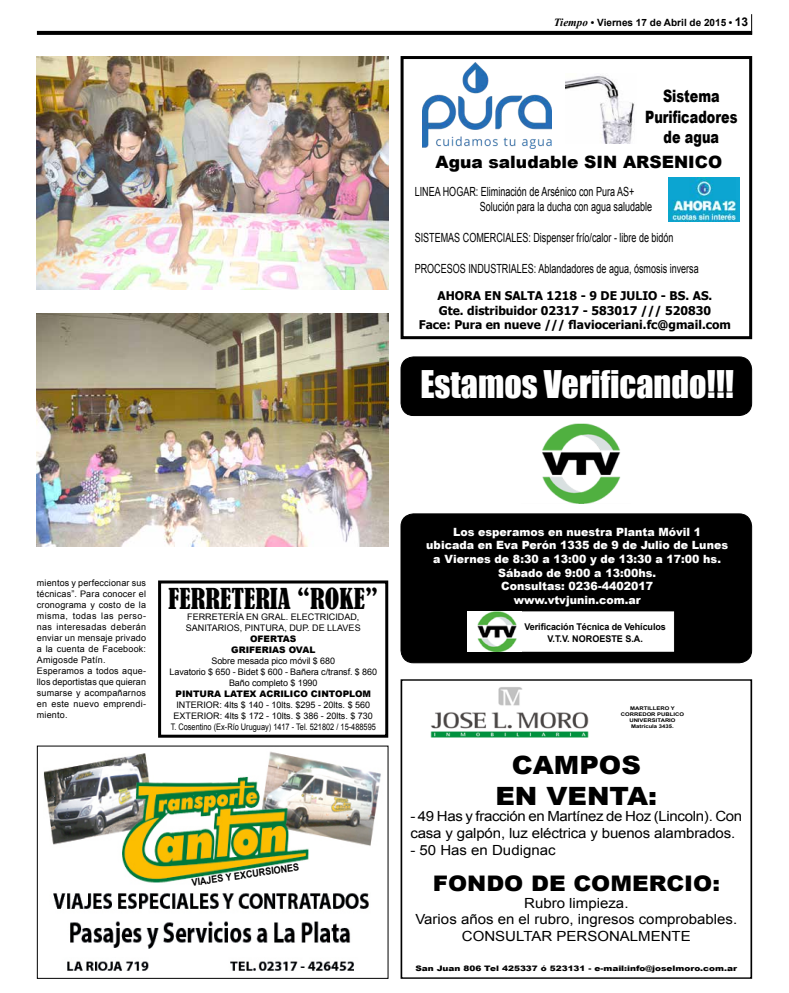
<style>
.page{position:relative;width:789px;height:993px;background:#fff}
.page>*{position:absolute;margin:0;border:0;box-sizing:border-box;transform-origin:0 0}
.t1{font:35px "Impact";color:#fff}
.t2{font:condensed 27px "Bernard";color:#000}
.t3{font:900 25.2px/30.2px "Arial";color:#000;text-align:center;scale:1.07 1}
.t4{font:900 21.4px "Arial";color:#000;scale:1.07 1}
.t5{font:900 17px/20.4px "Arial";color:#000;text-align:center;scale:.75 1}
.t6{font:900 17px "Arial";color:#000}
.t7{font:14px/16.8px "Arial";color:#000;scale:1.07 1}
.t8{font:12.6px/15.4px "Arial";color:#000;scale:.71 1}
.t9{font:700 12px/14.4px "Tahoma";color:#000;text-align:center}
.t10{font:900 11.3px/13.6px "Arial";color:#fff;text-align:center}
.t11{font:700 10px "Arial";color:#000}
.t12{font:700 9.9px "Arial";color:#000;scale:.91 1}
.t13{font:700 9.3px/11.3px "Arial";letter-spacing:-.01em;color:#000;text-align:center}
.t14{font:9px/11px "Arial";letter-spacing:.015em;color:#000;text-align:center}
.t15{font:9px/11px "Arial";letter-spacing:-.01em;color:#000;text-align:center}
.t16{font:900 9px "Arial";color:#000}
.t17{font:900 7.5px "Arial";color:#000;scale:1.18 1}
.t18{font:700 5px/6px "Arial";color:#000;text-align:center;scale:1.18 1}
.s1{font-family:"Times New Roman";font-style:italic;font-size:11px}
.s2{font-size:12px}
</style>
<div class="page">
<svg style="left:37px;top:31px;width:713px;height:4px;background:#060606"></svg>
<svg style="left:158px;top:580px;width:231px;height:158px"></svg>
<img style="left:430px;top:687px;width:159px;height:51px">
<div style="left:401px;top:357px;width:350px;height:58px;background:#000;border-radius:12px"></div>
<div style="left:400px;top:356px;width:351px;height:60px;border:1px solid #000;border-radius:12px"></div>
<div style="left:401px;top:513px;width:350px;height:149px;background:#000;border-radius:12px"></div>
<div style="left:400px;top:513px;width:351px;height:150px;border:1px solid #000;border-radius:12px"></div>
<img style="left:542px;top:423px;width:79px;height:80px">
<img style="left:467px;top:611px;width:51px;height:40px">
<div style="left:518px;top:611px;width:156px;height:41px;background:#fff"></div>
<svg style="left:36px;top:745px;width:352px;height:233px"></svg>
<svg style="left:400px;top:56px;width:353px;height:284px"></svg>
<img style="left:422px;top:63px;width:128px;height:85px">
<img style="left:37px;top:56px;width:351px;height:233px">
<img style="left:37px;top:313px;width:351px;height:233px">
<p class="t11" style="left:553px;top:16px;width:195px"><span class="s1">Tiempo</span> • Viernes 17 de Abril de 2015 • <span class="s2">13</span></p>
<h3 class="t5" style="left:644px;top:85px;width:125px">Sistema<br>Purificadores de agua</h3>
<h3 class="t6" style="left:435px;top:150px;width:288px">Agua saludable SIN ARSENICO</h3>
<h3 class="t8" style="left:479px;top:184px;width:244px;text-indent:-65px">LINEA HOGAR: Eliminación de Arsénico con Pura AS+<br>Solución para la ducha con agua saludable</h3>
<h3 class="t8" style="left:414px;top:230px;width:366px">SISTEMAS COMERCIALES: Dispenser frío/calor - libre de bidón</h3>
<h3 class="t8" style="left:414px;top:261px;width:401px">PROCESOS INDUSTRIALES: Ablandadores de agua, ósmosis inversa</h3>
<h3 class="t9" style="left:418px;top:288px;width:313px">AHORA EN SALTA 1218 - 9 DE JULIO - BS. AS.<br>Gte. distribuidor 02317 - 583017 /// 520830<br>Face: Pura en nueve /// flavioceriani.fc@gmail.com</h3>
<h1 class="t1" style="left:420px;top:357px;width:315px">Estamos Verificando!!!</h1>
<p class="t14" style="left:37px;top:577px;width:111px;text-align:left">mientos y perfeccionar sus técnicas”. Para conocer el cronograma y costo de la misma, todas las perso&shy;nas interesadas deberán enviar un mensaje privado a la cuenta de Facebook:<br>Amigosde Patín.<br>Esperamos a todos aque&shy;llos deportistas que quieran sumarse y acompañarnos en este nuevo emprendi&shy;miento.</p>
<h2 class="t2" style="left:168px;top:583px;width:211px">FERRETERIA “ROKE”</h2>
<p class="t14" style="left:187px;top:611px;width:13px">Ferre</p>
<p class="t14" style="left:217px;top:611px;width:12px">Tería</p>
<p class="t14" style="left:246px;top:611px;width:22px">en gral</p>
<p class="t14" style="left:285px;top:611px;width:12px">. electricidad</p>
<p class="t14" style="left:356px;top:611px;width:4px">,</p>
<p class="t14" style="left:186px;top:622px;width:7px">sanitarios</p>
<p class="t14" style="left:240px;top:622px;width:12px">, pintura</p>
<p class="t14" style="left:284px;top:622px;width:12px">, dup</p>
<p class="t14" style="left:307px;top:622px;width:27px">. de llaves</p>
<p class="t16" style="left:250px;top:632px;width:48px">OFERTAS</p>
<p class="t16" style="left:231px;top:643px;width:15px">Griferias</p>
<p class="t16" style="left:288px;top:643px;width:8px">oval</p>
<p class="t15" style="left:169px;top:655px;width:209px">Sobre mesada pico móvil $ 680<br>Lavatorio $ 650 - Bidet $ 600 - Bañera c/transf. $ 860<br>Baño completo $ 1990</p>
<p class="t16" style="left:175px;top:687px;width:197px">PINTURA LATEX ACRILICO CINTOPLOM</p>
<p class="t14" style="left:170px;top:699px;width:206px">INTERIOR: 4lts $ 140 - 10lts. $295 - 20lts. $ 560<br>EXTERIOR: 4lts $ 172 - 10lts. $ 386 - 20lts. $ 730<br>T. Cosentino (Ex-Río Uruguay) 1417 - Tel. 521802 / 15-488595</p>
<p class="t12" style="left:190px;top:875px;width:121px;rotate:-8deg">VIAJES Y EXCURSIONES</p>
<p class="t10" style="left:426px;top:524px;width:303px">Los esperamos en nuestra Planta Móvil 1<br>ubicada en Eva Perón 1335 de 9 de Julio de Lunes a Viernes de 8:30 a 13:00 y de 13:30 a 17:00 hs.<br>Sábado de 9:00 a 13:00hs.<br>Consultas: 0236-4402017<br>www.vtvjunin.com.ar</p>
<p class="t13" style="left:524px;top:621px;width:143px">Verificación Técnica de Vehículos<br>V.T.V. NOROESTE S.A.</p>
<p class="t18" style="left:620px;top:705px;width:55px">MARTILLERO Y<br>CORREDOR PUBLICO<br>UNIVERSITARIO<br>Matrícula 3435.</p>
<h3 class="t3" style="left:495px;top:749px;width:153px">CAMPOS<br>EN VENTA:</h3>
<h3 class="t7" style="left:410px;top:807px;width:311px">- 49 Has y fracción en Martínez de Hoz (Lincoln). Con casa y galpón, luz eléctrica y buenos alambrados.</h3>
<h3 class="t7" style="left:410px;top:841px;width:137px">- 50 Has en Dudignac</h3>
<h3 class="t4" style="left:432px;top:867px;width:270px">FONDO DE COMERCIO:</h3>
<h3 class="t7" style="left:415px;top:894px;width:302px;text-align:center">Rubro limpieza.<br>Varios años en el rubro, ingresos comprobables.<br>CONSULTAR PERSONALMENTE</h3>
<p class="t17" style="left:415px;top:962px;width:274px">San Juan 806 Tel 425337 ó 523131 - e-mail:info@joselmoro.com.ar</p>
</div>
